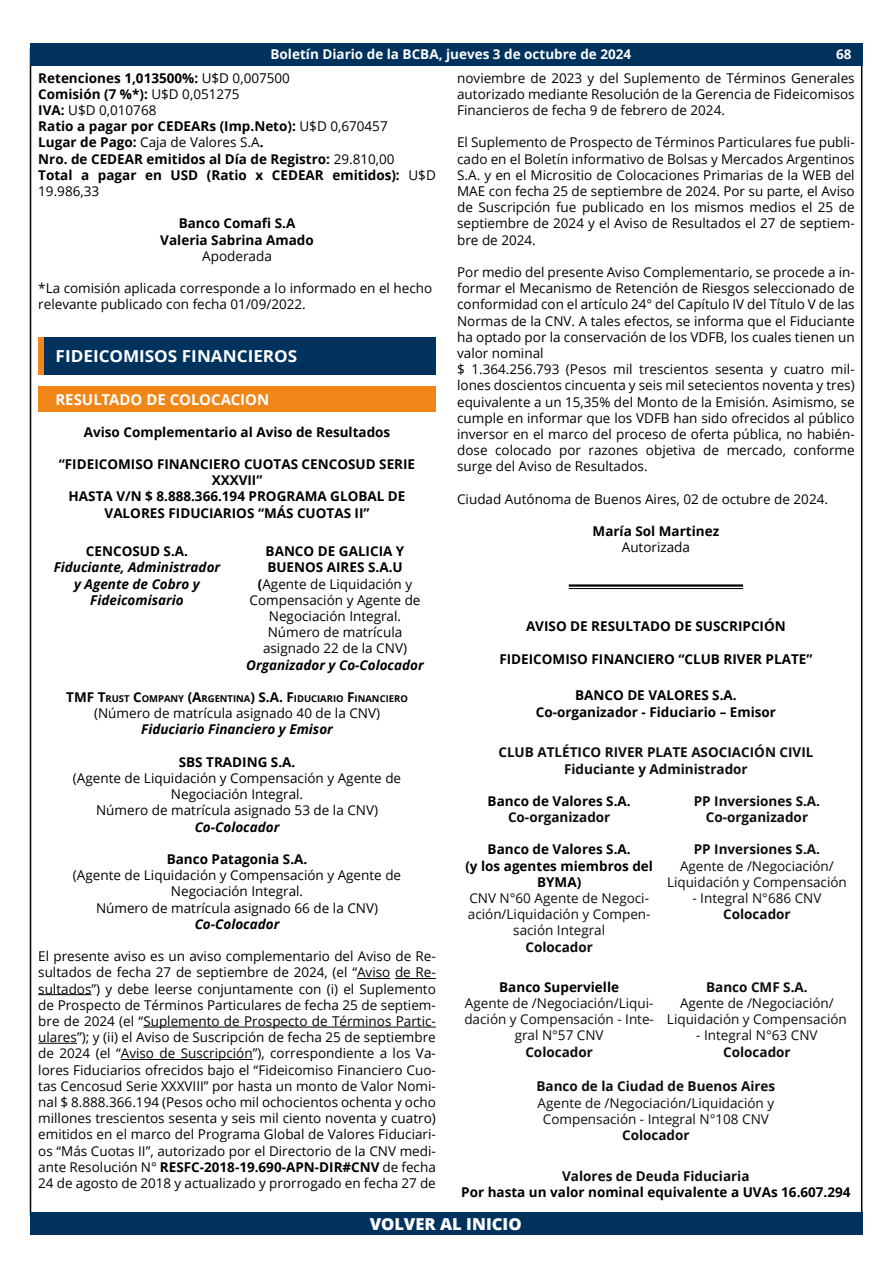
<style>
.page{position:relative;width:893px;height:1263px;background:#fff}
.page>*{position:absolute;margin:0;border:0;box-sizing:border-box;transform-origin:0 0}
.t1{font:700 16.5px "Open Sans";color:#fff;scale:1.04 1}
.t2{font:800 16.5px "Open Sans";color:#fff}
.t3{font:700 15px "Open Sans";color:#fff}
.t4{font:13.5px/16.2px "Open Sans";color:#000;text-align:justify}
.t5{font:700 13.5px/16.2px "Open Sans";color:#000;text-align:center}
.t6{font:13.5px/16.2px "Open Sans";color:#0d0d0d;text-align:center}
.t7{font:700 13.5px/16.2px "Open Sans";color:#0d0d0d;text-align:center}
.t8{font:italic 700 13.5px/16.2px "Open Sans";color:#000;text-align:center}
.t9{font:700 13.5px "Open Sans";color:#fff}
.t10{font:700 9.45px "Open Sans";color:#000}
.s1{font-weight:400}
.s2{font-weight:700}
.s3{font-size:13.5px}
</style>
<div class="page">
<div style="left:30px;top:1212px;width:832px;height:22px;background:#00325e"></div>
<div style="left:30px;top:43px;width:832px;height:23px;background:#00325e"></div>
<div style="left:45px;top:337px;width:391px;height:37px;background:#00325e"></div>
<div style="left:38px;top:387px;width:398px;height:25px;background:#f18618"></div>
<hr style="left:357px;top:978px;width:33px;height:1px;background:#000">
<hr style="left:395px;top:978px;width:41px;height:1px;background:#000">
<hr style="left:38px;top:994px;width:54px;height:1px;background:#000">
<hr style="left:143px;top:1027px;width:293px;height:1px;background:#000">
<hr style="left:38px;top:1043px;width:39px;height:1px;background:#000">
<hr style="left:121px;top:1059px;width:132px;height:1px;background:#000">
<hr style="left:569px;top:584px;width:174px;height:3px;background:#000">
<hr style="left:569px;top:588px;width:174px;height:1px;background:#000">
<p class="t9" style="left:271px;top:44px;width:362px">Boletín Diario de la BCBA, jueves 3 de octubre de 2024</p>
<p class="t9" style="left:836px;top:45px;width:17px">68</p>
<p class="t5" style="left:38px;top:69px;width:399px;text-align:left">Retenciones 1,013500%: <span class="s1">U$D 0,007500<br></span>Comisión (7 %*): <span class="s1">U$D 0,051275<br></span>IVA: <span class="s1">U$D 0,010768<br></span>Ratio a pagar por CEDEARs (Imp.Neto): <span class="s1">U$D 0,670457<br></span>Lugar de Pago: <span class="s1">Caja de Valores S.A</span>.<br>Nro. de CEDEAR emitidos al Día de Registro: <span class="s1">29.810,00<br></span>Total a pagar en USD (Ratio x CEDEAR emitidos): <span class="s1">U$D 19.986,33</span></p>
<p class="t5" style="left:160px;top:215px;width:155px">Banco Comafi S.A<br>Valeria Sabrina Amado</p>
<p class="t4" style="left:202px;top:247px;width:71px">Apoderada</p>
<p class="t4" style="left:38px;top:280px;width:395px">*La comisión aplicada corresponde a lo informado en el hecho relevante publicado con fecha 01/09/2022.</p>
<p class="t4" style="left:457px;top:69px;width:399px">noviembre de 2023 y del Suplemento de Términos Generales autorizado mediante Resolución de la Gerencia de Fideicomisos Financieros de fecha 9 de febrero de 2024.</p>
<p class="t4" style="left:457px;top:134px;width:399px">El Suplemento de Prospecto de Términos Particulares fue publi&shy;cado en el Boletín informativo de Bolsas y Mercados Argentinos S.A. y en el Micrositio de Colocaciones Primarias de la WEB del MAE con fecha 25 de septiembre de 2024. Por su parte, el Aviso de Suscripción fue publicado en los mismos medios el 25 de septiembre de 2024 y el Aviso de Resultados el 27 de septiem&shy;bre de 2024.</p>
<p class="t4" style="left:457px;top:264px;width:399px;text-align:left">Por medio del presente Aviso Complementario, se procede a in&shy;formar el Mecanismo de Retención de Riesgos seleccionado de conformidad con el artículo 24° del Capítulo IV del Título V de las Normas de la CNV. A tales efectos, se informa que el Fiduciante ha optado por la conservación de los VDFB, los cuales tienen un valor nominal<br>$ 1.364.256.793 (Pesos mil trescientos sesenta y cuatro mil&shy;lones doscientos cincuenta y seis mil setecientos noventa y tres) equivalente a un 15,35% del Monto de la Emisión. Asimismo, se cumple en informar que los VDFB han sido ofrecidos al público inversor en el marco del proceso de oferta pública, no habién&shy;dose colocado por razones objetiva de mercado, conforme surge del Aviso de Resultados.</p>
<p class="t4" style="left:457px;top:490px;width:372px">Ciudad Autónoma de Buenos Aires, 02 de octubre de 2024.</p>
<p class="t5" style="left:593px;top:523px;width:128px">María Sol Martinez</p>
<p class="t4" style="left:622px;top:539px;width:70px">Autorizada</p>
<p class="t1" style="left:56px;top:344px;width:234px">FIDEICOMISOS FINANCIEROS</p>
<p class="t3" style="left:55px;top:389px;width:215px">RESULTADO DE COLOCACION</p>
<p class="t5" style="left:84px;top:423px;width:308px">Aviso Complementario al Aviso de Resultados</p>
<p class="t5" style="left:59px;top:456px;width:358px">“FIDEICOMISO FINANCIERO CUOTAS CENCOSUD SERIE XXXVII”<br>HASTA V/N $ 8.888.366.194 PROGRAMA GLOBAL DE VALORES FIDUCIARIOS “MÁS CUOTAS II”</p>
<p class="t5" style="left:86px;top:543px;width:104px">CENCOSUD S.A.</p>
<p class="t8" style="left:54px;top:559px;width:168px">Fiduciante, Administrador y Agente de Cobro y<br>Fideicomisario</p>
<p class="t4" style="left:250px;top:543px;width:172px;text-align:center"><span class="s2">BANCO DE GALICIA Y<br>BUENOS AIRES S.A.U (</span>Agente de Liquidación y<br>Compensación y Agente de<br>Negociación Integral.<br>Número de matrícula asignado 22 de la CNV)</p>
<p class="t8" style="left:246px;top:656px;width:179px">Organizador y Co-Colocador</p>
<p class="t10" style="left:66px;top:692px;width:343px"><span class="s3">TMF T</span>RUST <span class="s3">C</span>OM PANY <span class="s3">(A</span>RGENTINA<span class="s3">) S.A. F</span>IDUCIARIO <span class="s3">F</span>INANCIERO</p>
<p class="t4" style="left:94px;top:705px;width:287px">(Número de matrícula asignado 40 de la CNV)</p>
<p class="t8" style="left:141px;top:721px;width:193px">Fiduciario Financiero y Emisor</p>
<p class="t5" style="left:179px;top:753px;width:118px">SBS TRADING S.A.</p>
<p class="t4" style="left:73px;top:770px;width:330px;text-align:center">(Agente de Liquidación y Compensación y Agente de<br>Negociación Integral.<br>Número de matrícula asignado 53 de la CNV)</p>
<p class="t8" style="left:195px;top:818px;width:86px">Co-Colocador</p>
<p class="t5" style="left:167px;top:851px;width:142px">Banco Patagonia S.A.</p>
<p class="t4" style="left:73px;top:867px;width:330px;text-align:center">(Agente de Liquidación y Compensación y Agente de<br>Negociación Integral.<br>Número de matrícula asignado 66 de la CNV)</p>
<p class="t8" style="left:195px;top:915px;width:86px">Co-Colocador</p>
<p class="t4" style="left:38px;top:948px;width:399px">El presente aviso es un aviso complementario del Aviso de Re&shy;sultados de fecha 27 de septiembre de 2024, (el “Aviso de Re&shy;sultados”) y debe leerse conjuntamente con (i) el Suplemento de Prospecto de Términos Particulares de fecha 25 de septiem&shy;bre de 2024 (el “Suplemento de Prospecto de Términos Partic&shy;ulares”); y (ii) el Aviso de Suscripción de fecha 25 de septiembre de 2024 (el “Aviso de Suscripción”), correspondiente a los Va&shy;lores Fiduciarios ofrecidos bajo el “Fideicomiso Financiero Cuo&shy;tas Cencosud Serie XXXVIII” por hasta un monto de Valor Nomi&shy;nal $ 8.888.366.194 (Pesos ocho mil ochocientos ochenta y ocho millones trescientos sesenta y seis mil ciento noventa y cuatro) emitidos en el marco del Programa Global de Valores Fiduciari&shy;os “Más Cuotas II”, autorizado por el Directorio de la CNV medi&shy;ante Resolución N° <span class="s2">RESFC-2018-19.690-APN-DIR#CNV</span> de fecha 24 de agosto de 2018 y actualizado y prorrogado en fecha 27 de</p>
<p class="t5" style="left:526px;top:618px;width:261px">AVISO DE RESULTADO DE SUSCRIPCIÓN</p>
<p class="t5" style="left:499px;top:650px;width:315px">FIDEICOMISO FINANCIERO “CLUB RIVER PLATE”</p>
<p class="t5" style="left:536px;top:687px;width:242px">BANCO DE VALORES S.A.<br>Co-organizador - Fiduciario – Emisor</p>
<p class="t7" style="left:498px;top:744px;width:317px">CLUB ATLÉTICO RIVER PLATE ASOCIACIÓN CIVIL<br>Fiduciante y Administrador</p>
<p class="t5" style="left:488px;top:793px;width:145px">Banco de Valores S.A.</p>
<p class="t7" style="left:508px;top:809px;width:104px">Co-organizador</p>
<p class="t7" style="left:694px;top:793px;width:128px">PP Inversiones S.A.<br>Co-organizador</p>
<p class="t5" style="left:465px;top:841px;width:189px">Banco de Valores S.A.<br>(y los agentes miembros del<br>BYMA)</p>
<p class="t6" style="left:468px;top:890px;width:184px">CNV N°60 Agente de Negoci&shy;ación/Liquidación y Compen&shy;sación Integral</p>
<p class="t7" style="left:525px;top:938px;width:69px">Colocador</p>
<p class="t7" style="left:694px;top:841px;width:128px">PP Inversiones S.A.</p>
<p class="t6" style="left:667px;top:857px;width:181px">Agente de /Negociación/<br>Liquidación y Compensación</p>
<p class="t6" style="left:692px;top:890px;width:130px">- Integral N°686 CNV</p>
<p class="t7" style="left:723px;top:906px;width:69px">Colocador</p>
<p class="t5" style="left:499px;top:978px;width:121px">Banco Supervielle</p>
<p class="t6" style="left:464px;top:995px;width:191px">Agente de /Negociación/Liqui&shy;dación y Compensación - Inte&shy;gral N°57 CNV</p>
<p class="t7" style="left:525px;top:1043px;width:69px">Colocador</p>
<p class="t7" style="left:706px;top:978px;width:103px">Banco CMF S.A.</p>
<p class="t6" style="left:667px;top:995px;width:181px">Agente de /Negociación/<br>Liquidación y Compensación</p>
<p class="t6" style="left:696px;top:1027px;width:123px">- Integral N°63 CNV</p>
<p class="t7" style="left:723px;top:1043px;width:69px">Colocador</p>
<p class="t7" style="left:536px;top:1078px;width:240px">Banco de la Ciudad de Buenos Aires</p>
<p class="t6" style="left:538px;top:1094px;width:238px">Agente de /Negociación/Liquidación y<br>Compensación - Integral N°108 CNV</p>
<p class="t7" style="left:622px;top:1126px;width:69px">Colocador</p>
<p class="t7" style="left:562px;top:1167px;width:189px">Valores de Deuda Fiduciaria</p>
<p class="t5" style="left:461px;top:1184px;width:391px">Por hasta un valor nominal equivalente a UVAs 16.607.294</p>
<p class="t2" style="left:370px;top:1211px;width:153px">VOLVER AL INICIO</p>
</div>
